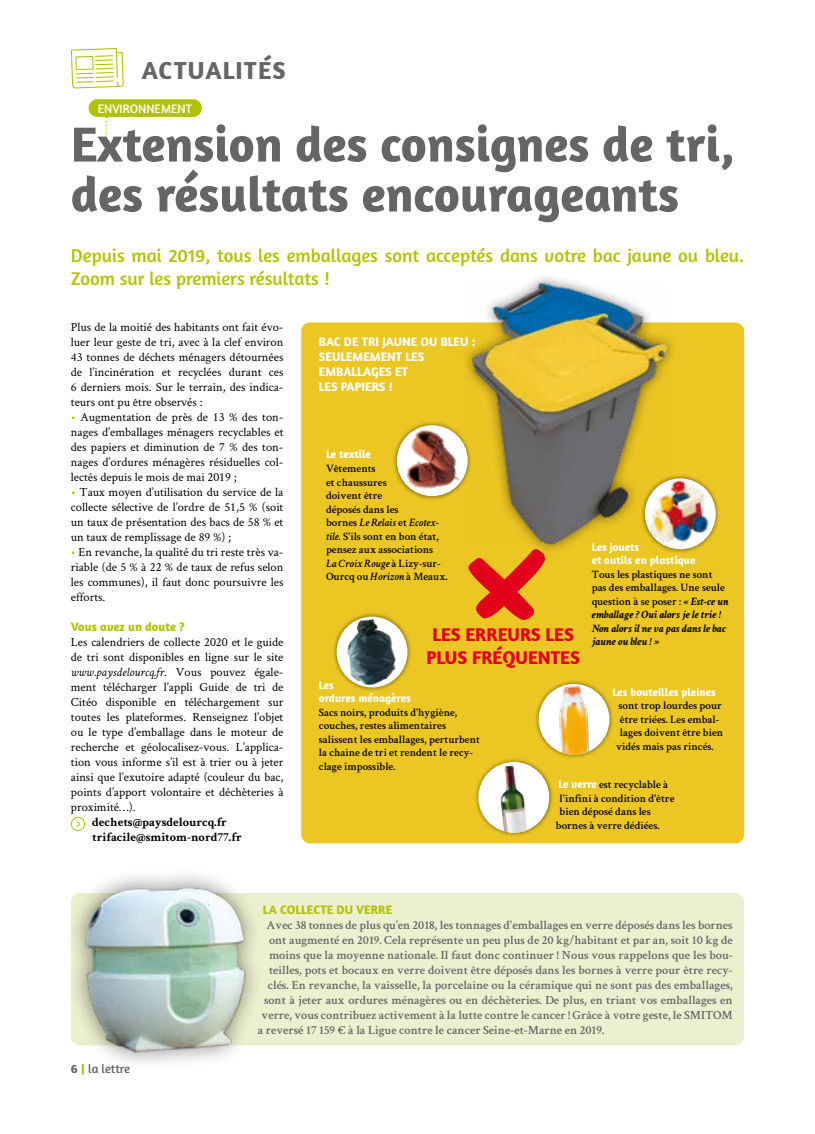
<style>
.page{position:relative;width:815px;height:1134px;background:#fff}
.page>*{position:absolute;margin:0;border:0;box-sizing:border-box;transform-origin:0 0}
.t1{font:700 50px/50px "Amaranth";color:#646567}
.t2{font:700 25px "Amaranth";letter-spacing:.05em;color:#646567}
.t3{font:18.75px/22.5px "Amaranth";color:#b1c200}
.t4{font:700 18.75px/22.5px "Amaranth";color:#e2001a;text-align:center}
.t5{font:12.5px/15px "Crimson Text";color:#000;text-align:justify}
.t6{font:600 12.5px "Crimson Text";color:#646567}
.t7{font:700 12.5px/15px "Amaranth";color:#fff}
.t8{font:700 12.5px/15px "Crimson Text";color:#000}
.t9{font:700 12.5px "Amaranth";color:#b1c200}
.t10{font:12.5px "Amaranth";color:#fff}
.t11{font:12.5px "Amaranth";letter-spacing:-.01em;color:#646567}
.t12{font:600 11.25px/13.5px "Crimson Text";color:#000}
.t13{font:italic 700 11.25px/13.5px "Crimson Text";color:#000}
.t14{font:700 11.25px/13.5px "Amaranth";color:#fff}
.s1{color:#b1c200}
.s2{font-style:italic}
.s3{font-weight:600;font-style:normal}
.s4{font-family:"Amaranth";font-weight:700;color:#fff}
.s5{font-weight:700}
.s6{font-weight:700;color:#b1c200}
</style>
<div class="page">
<svg style="left:71px;top:48px;width:53px;height:41px"></svg>
<div style="left:301px;top:322px;width:443px;height:521px;background:#ecc623;border-radius:9px"></div>
<div style="left:89px;top:99px;width:113px;height:18px;background:#b1c200;border-radius:9px"></div>
<div style="left:71px;top:893px;width:673px;height:152px;background:#edf0cf;border-radius:9px"></div>
<svg style="left:106px;top:117px;width:1px;height:35px"></svg>
<svg style="left:71px;top:817px;width:14px;height:14px"></svg>
<div style="left:66px;top:867px;width:198px;height:204px;background:#000;opacity:.5"></div>
<img style="left:78px;top:881px;width:175px;height:175px">
<svg style="left:468px;top:556px;width:77px;height:64px"></svg>
<div style="left:474px;top:757px;width:80px;height:80px;background:#000;opacity:.5"></div>
<div style="left:478px;top:762px;width:71px;height:71px;background:#fff;border-radius:50%"></div>
<img style="left:500px;top:765px;width:27px;height:68px">
<div style="left:332px;top:612px;width:80px;height:80px;background:#000;opacity:.5"></div>
<svg style="left:337px;top:617px;width:70px;height:70px;background:#8d989b"></svg>
<img style="left:353px;top:619px;width:19px;height:20px">
<div style="left:392px;top:420px;width:80px;height:80px;background:#000;opacity:.5"></div>
<img style="left:397px;top:426px;width:63px;height:70px">
<div style="left:534px;top:679px;width:80px;height:80px;background:#000;opacity:.5"></div>
<div style="left:539px;top:684px;width:70px;height:71px;background:#fff;border-radius:50%"></div>
<img style="left:556px;top:685px;width:36px;height:70px">
<div style="left:460px;top:271px;width:219px;height:285px;background:#000;opacity:.5"></div>
<img style="left:468px;top:282px;width:202px;height:263px">
<div style="left:640px;top:474px;width:80px;height:80px;background:#000;opacity:.5"></div>
<img style="left:645px;top:478px;width:71px;height:71px">
<h2 class="t2" style="left:142px;top:55px;width:145px">ACTUALITÉS</h2>
<p class="t10" style="left:98px;top:101px;width:96px">ENVIRONNEMENT</p>
<h1 class="t1" style="left:71px;top:118px;width:665px">Extension des consignes de tri, des résultats encourageants</h1>
<h3 class="t3" style="left:71px;top:244px;width:675px">Depuis mai 2019, tous les emballages sont acceptés dans votre bac jaune ou bleu.<br>Zoom sur les premiers résultats !</h3>
<p class="t5" style="left:71px;top:319px;width:214px">Plus de la moitié des habitants ont fait évo&shy;luer leur geste de tri, avec à la clef environ 43 tonnes de déchets ménagers détournées de l’incinération et recyclées durant ces 6 derniers mois. Sur le terrain, des indica&shy;teurs ont pu être observés :</p>
<p class="t5" style="left:71px;top:409px;width:214px"><span class="s1">•</span> Augmentation de près de 13 % des ton&shy;nages d’emballages ménagers recyclables et des papiers et diminution de 7 % des ton&shy;nages d’ordures ménagères résiduelles col&shy;lectés depuis le mois de mai 2019 ;</p>
<p class="t5" style="left:71px;top:484px;width:214px"><span class="s1">•</span> Taux moyen d’utilisation du service de la collecte sélective de l’ordre de 51,5 % (soit un taux de présentation des bacs de 58 % et un taux de remplissage de 89 %) ;</p>
<p class="t5" style="left:71px;top:544px;width:214px"><span class="s1">•</span> En revanche, la qualité du tri reste très va&shy;riable (de 5 % à 22 % de taux de refus selon les communes), il faut donc poursuivre les efforts.</p>
<p class="t9" style="left:71px;top:619px;width:116px">Vous avez un doute ?</p>
<p class="t5" style="left:71px;top:634px;width:214px">Les calendriers de collecte 2020 et le guide de tri sont disponibles en ligne sur le site <span class="s2">www.paysdelourcq.fr</span>. Vous pouvez égale&shy;ment télécharger l’appli Guide de tri de Citéo disponible en téléchargement sur toutes les plateformes. Renseignez l’objet ou le type d’emballage dans le moteur de recherche et géolocalisez-vous. L’applica&shy;tion vous informe s’il est à trier ou à jeter ainsi que l’exutoire adapté (couleur du bac, points d’apport volontaire et déchèteries à proximité…).</p>
<p class="t8" style="left:92px;top:814px;width:151px">dechets@paysdelourcq.fr trifacile@smitom-nord77.fr</p>
<p class="t7" style="left:319px;top:334px;width:158px">BAC DE TRI JAUNE OU BLEU :<br>SEULEMEMENT LES<br>EMBALLAGES ET<br>LES PAPIERS !</p>
<p class="t14" style="left:326px;top:448px;width:47px">Le textile</p>
<p class="t12" style="left:326px;top:461px;width:123px">Vêtements<br>et chaussures<br>doivent être<br>déposés dans les<br>bornes <span class="s2">Le Relais</span> et <span class="s2">Ecotex&shy;tile</span>. S'ils sont en bon état, pensez aux associations<br><span class="s2">La Croix Rouge</span> à Lizy-sur-<br>Ourcq ou <span class="s2">Horizon</span> à Meaux.</p>
<h3 class="t4" style="left:426px;top:623px;width:155px">LES ERREURS LES<br>PLUS FRÉQUENTES</h3>
<p class="t14" style="left:319px;top:678px;width:94px">Les<br>ordures ménagères</p>
<p class="t12" style="left:319px;top:705px;width:163px">Sacs noirs, produits d'hygiène, couches, restes alimentaires salissent les emballages, perturbent la chaine de tri et rendent le recy&shy;clage impossible.</p>
<p class="t14" style="left:592px;top:540px;width:105px">Les jouets<br>et outils en plastique</p>
<p class="t13" style="left:592px;top:567px;width:139px"><span class="s3">Tous les plastiques ne sont pas des emballages. Une seule question à se poser :</span> « Est-ce un emballage ? Oui alors je le trie !<br>Non alors il ne va pas dans le bac jaune ou bleu ! »</p>
<p class="t14" style="left:612px;top:685px;width:105px">Les bouteilles pleines</p>
<p class="t12" style="left:619px;top:698px;width:105px">sont trop lourdes pour</p>
<p class="t12" style="left:620px;top:712px;width:101px">être triées. Les embal-</p>
<p class="t12" style="left:620px;top:725px;width:105px">lages doivent être bien</p>
<p class="t12" style="left:616px;top:739px;width:99px">vidés mais pas rincés.</p>
<p class="t12" style="left:558px;top:777px;width:111px"><span class="s4">Le verre</span> est recyclable à</p>
<p class="t12" style="left:560px;top:790px;width:116px">l'infini à condition d'être</p>
<p class="t12" style="left:560px;top:804px;width:93px">bien déposé dans les</p>
<p class="t12" style="left:556px;top:817px;width:105px">bornes à verre dédiées.</p>
<p class="t11" style="left:71px;top:1061px;width:61px"><span class="s5">6</span> <span class="s6">|</span> la lettre</p>
<p class="t9" style="left:263px;top:902px;width:131px">LA COLLECTE DU VERRE</p>
<p class="t6" style="left:266px;top:916px;width:468px">Avec 38 tonnes de plus qu’en 2018, les tonnages d'emballages en verre déposés dans les bornes</p>
<p class="t6" style="left:269px;top:931px;width:465px">ont augmenté en 2019. Cela représente un peu plus de 20 kg/habitant et par an, soit 10 kg de</p>
<p class="t6" style="left:269px;top:946px;width:465px">moins que la moyenne nationale. Il faut donc continuer ! Nous vous rappelons que les bou-</p>
<p class="t6" style="left:269px;top:961px;width:465px">teilles, pots et bocaux en verre doivent être déposés dans les bornes à verre pour être recy-</p>
<p class="t6" style="left:268px;top:976px;width:466px">clés. En revanche, la vaisselle, la porcelaine ou la céramique qui ne sont pas des emballages,</p>
<p class="t6" style="left:264px;top:991px;width:470px">sont à jeter aux ordures ménagères ou en déchèteries. De plus, en triant vos emballages en</p>
<p class="t6" style="left:261px;top:1006px;width:473px">verre, vous contribuez activement à la lutte contre le cancer ! Grâce à votre geste, le SMITOM</p>
<p class="t6" style="left:258px;top:1021px;width:348px">a reversé 17 159 € à la Ligue contre le cancer Seine-et-Marne en 2019.</p>
</div>
